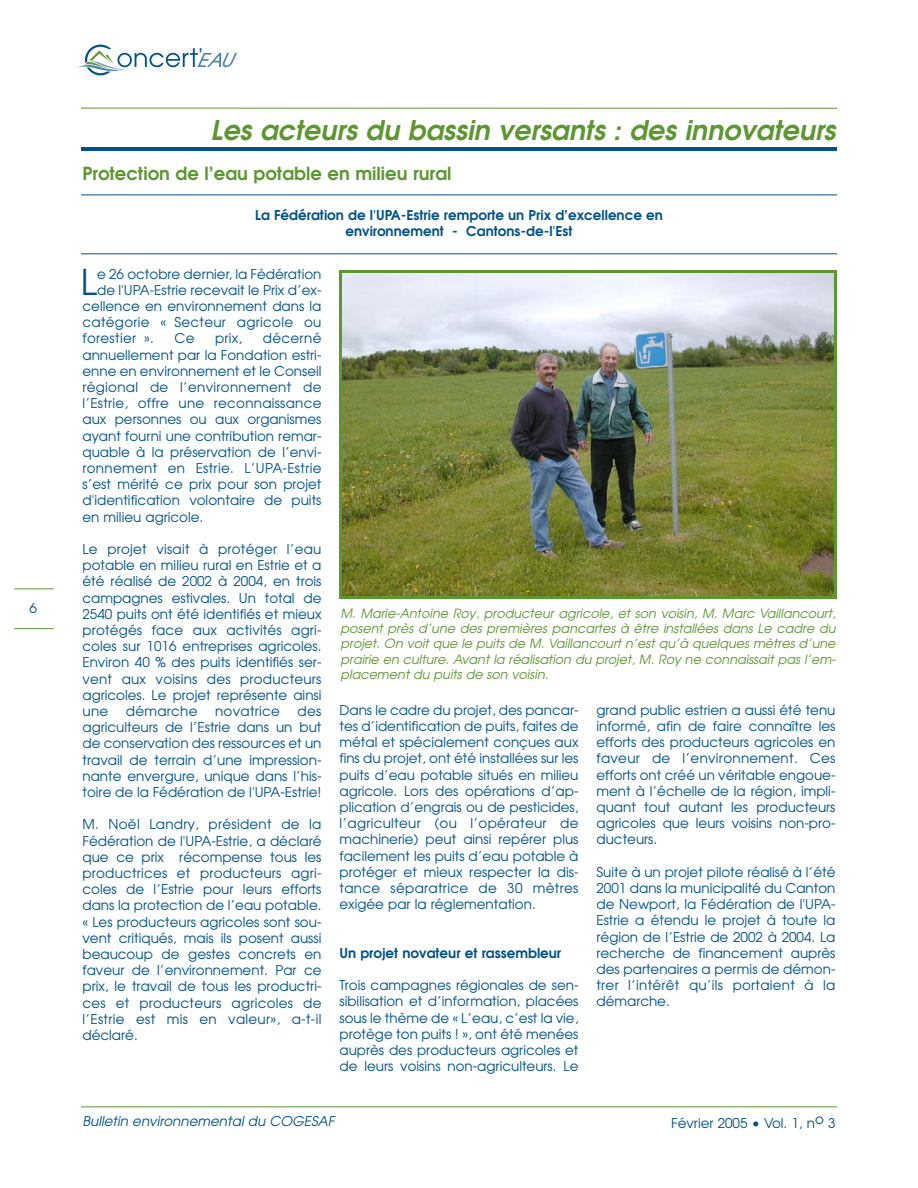
<style>
.page{position:relative;width:918px;height:1188px;background:#fff}
.page>*{position:absolute;margin:0;border:0;box-sizing:border-box;transform-origin:0 0}
.t1{font:35.4px "Avant Garde";color:#005288}
.t2{font:italic 600 27px "Avant Garde";color:#5d9732}
.t3{font:600 18px "Avant Garde";color:#5d9732}
.t4{font:13.5px/16.2px "Avant Garde";color:#005288;text-align:justify}
.t5{font:600 13.5px/16.2px "Avant Garde";color:#005288;text-align:center}
.t6{font:13.5px "Avant Garde";letter-spacing:.02em;color:#005288}
.t7{font:italic 13.5px "Avant Garde";color:#005288}
.t8{font:italic 12.75px/15.3px "Avant Garde";color:#5d9732;text-align:justify}
</style>
<div class="page">
<hr style="left:14px;top:628px;width:40px;height:1px;background:#5d9732">
<hr style="left:14px;top:589px;width:40px;height:1px;background:#5d9732">
<svg style="left:78px;top:45px;width:159px;height:30px"></svg>
<hr style="left:81px;top:1107px;width:756px;height:1px;background:#5d9732">
<hr style="left:81px;top:195px;width:756px;height:1px;background:#005288">
<hr style="left:81px;top:147px;width:756px;height:4px;background:#005288">
<hr style="left:81px;top:108px;width:756px;height:1px;background:#5d9732">
<hr style="left:81px;top:253px;width:756px;height:1px;background:#005288">
<img style="left:343px;top:274px;width:490px;height:321px">
<div style="left:339px;top:270px;width:498px;height:329px;border:3px solid #5d9732"></div>
<p class="t4" style="left:29px;top:601px;width:9px">6</p>
<h2 class="t2" style="left:210px;top:120px;width:627px">Les acteurs du bassin versants : des innovateurs</h2>
<h3 class="t3" style="left:82px;top:166px;width:371px">Protection de l’eau potable en milieu rural</h3>
<p class="t5" style="left:255px;top:208px;width:409px">La Fédération de l'UPA-Estrie remporte un Prix d’excellence en environnement - Cantons-de-l'Est</p>
<h1 class="t1" style="left:81px;top:269px;width:18px">L</h1>
<p class="t4" style="left:97px;top:267px;width:226px">e 26 octobre dernier, la Fédération</p>
<p class="t4" style="left:97px;top:283px;width:226px">de l'UPA-Estrie recevait le Prix d’ex-</p>
<p class="t4" style="left:83px;top:299px;width:241px">cellence en environnement dans la</p>
<p class="t6" style="left:83px;top:317px;width:240px">catégorie « Secteur agricole ou</p>
<p class="t6" style="left:83px;top:333px;width:73px">forestier ».</p>
<p class="t4" style="left:174px;top:332px;width:22px">Ce</p>
<p class="t4" style="left:215px;top:332px;width:29px">prix,</p>
<p class="t4" style="left:83px;top:332px;width:241px;text-indent:180px">décerné annuellement par la Fondation estri&shy;enne en environnement et le Conseil régional de l’environnement de l’Estrie, offre une reconnaissance aux personnes ou aux organismes ayant fourni une contribution remar&shy;quable à la préservation de l’envi&shy;ronnement en Estrie. L’UPA-Estrie s’est mérité ce prix pour son projet d'identification volontaire de puits en milieu agricole.</p>
<p class="t4" style="left:83px;top:542px;width:241px">Le projet visait à protéger l’eau potable en milieu rural en Estrie et a été réalisé de 2002 à 2004, en trois campagnes estivales. Un total de 2540 puits ont été identifiés et mieux protégés face aux activités agri&shy;coles sur 1016 entreprises agricoles.<br>Environ 40 % des puits identifiés ser&shy;vent aux voisins des producteurs agricoles. Le projet représente ainsi une</p>
<p class="t6" style="left:126px;top:706px;width:73px">démarche</p>
<p class="t6" style="left:215px;top:706px;width:67px">novatrice</p>
<p class="t4" style="left:83px;top:704px;width:241px;text-indent:215px">des agriculteurs de l’Estrie dans un but de conservation des ressources et un travail de terrain d’une impression&shy;nante envergure, unique dans l’his&shy;toire de la Fédération de l'UPA-Estrie!</p>
<p class="t4" style="left:83px;top:818px;width:241px">M. Noël Landry, président de la Fédération de l'UPA-Estrie, a déclaré que ce prix récompense tous les productrices et producteurs agri&shy;coles de l’Estrie pour leurs efforts dans la protection de l’eau potable. « Les producteurs agricoles sont sou&shy;vent critiqués, mais ils posent aussi beaucoup de gestes concrets en faveur de l’environnement. Par ce prix, le travail de tous les productri&shy;ces et producteurs agricoles de l’Estrie est mis en valeur», a-t-il déclaré.</p>
<p class="t8" style="left:340px;top:607px;width:497px">M. Marie-Antoine Roy, producteur agricole, et son voisin, M. Marc Vaillancourt, posent près d’une des premières pancartes à être installées dans Le cadre du projet. On voit que le puits de M. Vaillancourt n’est qu’à quelques mètres d’une prairie en culture. Avant la réalisation du projet, M. Roy ne connaissait pas l’em&shy;placement du puits de son voisin.</p>
<p class="t4" style="left:339px;top:703px;width:241px">Dans le cadre du projet, des pancar&shy;tes d’identification de puits, faites de métal et spécialement conçues aux fins du projet, ont été installées sur les puits d’eau potable situés en milieu agricole. Lors des opérations d’ap&shy;plication d’engrais ou de pesticides, l’agriculteur (ou l’opérateur de machinerie) peut ainsi repérer plus facilement les puits d’eau potable à protéger et mieux respecter la dis&shy;tance séparatrice de 30 mètres exigée par la réglementation.</p>
<p class="t5" style="left:339px;top:946px;width:223px">Un projet novateur et rassembleur</p>
<p class="t4" style="left:339px;top:978px;width:241px">Trois campagnes régionales de sen&shy;sibilisation et d’information, placées sous le thème de « L’eau, c’est la vie, protège ton puits ! », ont été menées auprès des producteurs agricoles et de leurs voisins non-agriculteurs. Le</p>
<p class="t4" style="left:596px;top:703px;width:241px">grand public estrien a aussi été tenu informé, afin de faire connaître les efforts des producteurs agricoles en faveur de l’environnement. Ces efforts ont créé un véritable engoue&shy;ment à l’échelle de la région, impli&shy;quant tout autant les producteurs agricoles que leurs voisins non-pro&shy;ducteurs.</p>
<p class="t4" style="left:596px;top:865px;width:241px">Suite à un projet pilote réalisé à l’été 2001 dans la municipalité du Canton de Newport, la Fédération de l'UPA-Estrie a étendu le projet à toute la région de l’Estrie de 2002 à 2004. La recherche de financement auprès des partenaires a permis de démon&shy;trer l’intérêt qu’ils portaient à la démarche.</p>
<p class="t7" style="left:82px;top:1116px;width:253px">Bulletin environnemental du COGESAF</p>
<p class="t4" style="left:671px;top:1116px;width:166px">Février 2005 • Vol. 1, no 3</p>
</div>
